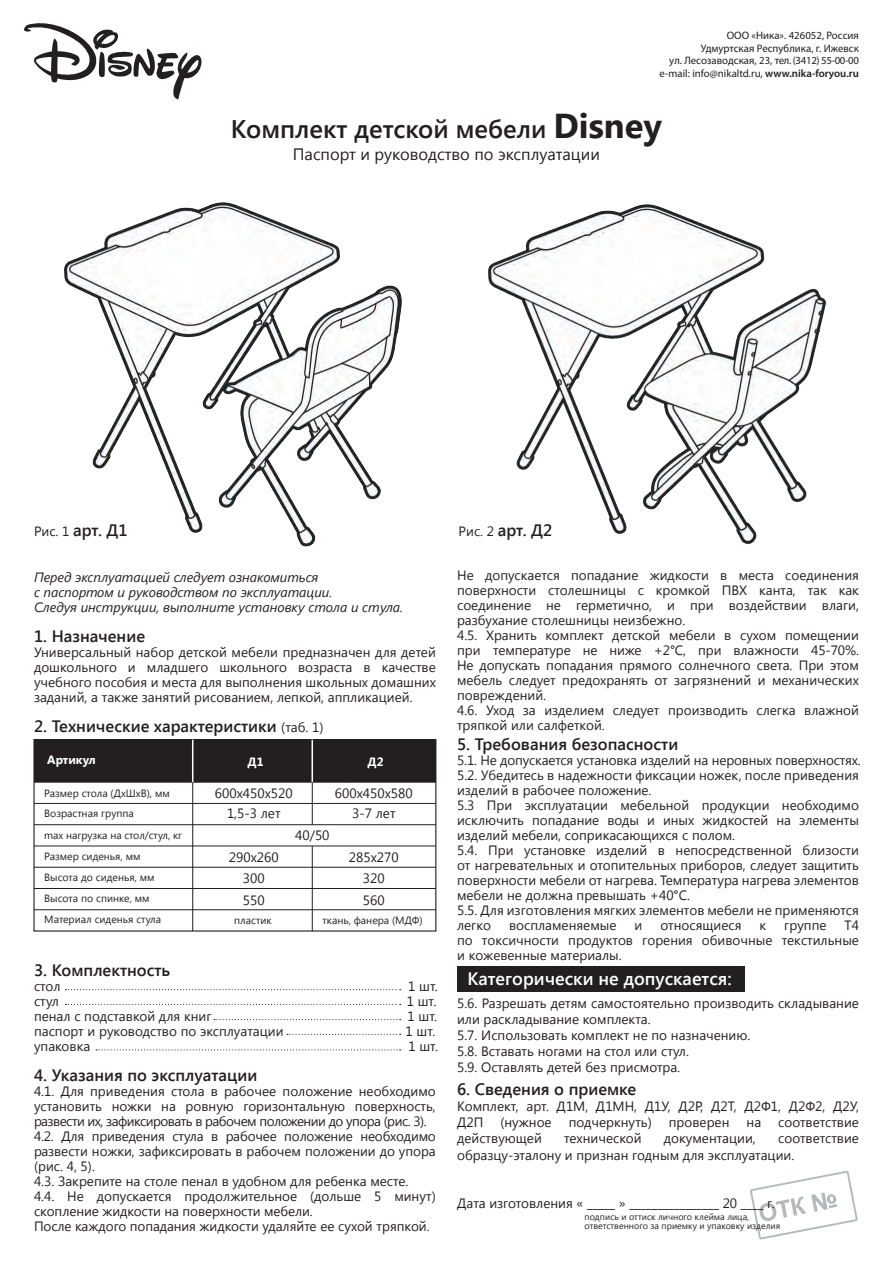
<style>
.page{position:relative;width:893px;height:1263px;background:#fff}
.page>*{position:absolute;margin:0;border:0;box-sizing:border-box;transform-origin:0 0}
.t1{font:600 25.5px "Segoe UI";color:#231f20}
.t2{font:600 18px "Segoe UI";color:#fff}
.t3{font:600 16.5px "Segoe UI";color:#231f20}
.t4{font:16.5px "Segoe UI";color:#231f20}
.t5{font:13.5px/15px "Segoe UI";color:#231f20}
.t6{font:italic 13.5px/15px "Segoe UI";color:#231f20}
.t7{font:700 12px "Segoe UI";color:#fff}
.t8{font:10.8px/12.6px "Myriad Pro";color:#231f20;text-align:right}
.t9{font:10.5px/21.1px "Segoe UI";color:#231f20}
.t10{font:9px/9px "Segoe UI";color:#231f20}
.s1{font-weight:600}
.s2{font-weight:700;font-size:34.5px}
.s3{font-weight:400;font-size:13.5px}
</style>
<div class="page">
<svg style="left:750px;top:1171px;width:108px;height:68px"></svg>
<svg style="left:65px;top:989px;width:336px;height:1px"></svg>
<svg style="left:65px;top:1004px;width:336px;height:1px"></svg>
<svg style="left:214px;top:1019px;width:187px;height:1px"></svg>
<svg style="left:287px;top:1034px;width:114px;height:1px"></svg>
<svg style="left:96px;top:1049px;width:305px;height:1px"></svg>
<img style="left:64px;top:203px;width:338px;height:343px">
<img style="left:488px;top:204px;width:338px;height:340px">
<div style="left:34px;top:740px;width:402px;height:42px;background:#231f20"></div>
<div style="left:33px;top:739px;width:403px;height:192px;border:1px solid #231f20"></div>
<hr style="left:312px;top:740px;width:1px;height:85px;background:#231f20">
<hr style="left:312px;top:846px;width:1px;height:85px;background:#231f20">
<hr style="left:192px;top:740px;width:1px;height:191px;background:#231f20">
<hr style="left:34px;top:782px;width:402px;height:1px;background:#231f20">
<hr style="left:34px;top:824px;width:402px;height:1px;background:#231f20">
<hr style="left:34px;top:845px;width:402px;height:1px;background:#231f20">
<hr style="left:34px;top:867px;width:402px;height:1px;background:#231f20">
<hr style="left:34px;top:888px;width:402px;height:1px;background:#231f20">
<hr style="left:34px;top:909px;width:402px;height:1px;background:#231f20">
<hr style="left:34px;top:803px;width:402px;height:1px;background:#231f20">
<hr style="left:192px;top:740px;width:1px;height:42px;background:#fff">
<hr style="left:311px;top:740px;width:2px;height:42px;background:#fff">
<div style="left:457px;top:967px;width:288px;height:25px;background:#231f20"></div>
<svg style="left:24px;top:23px;width:178px;height:77px"></svg>
<p class="t8" style="left:659px;top:29px;width:201px">ООО «Ника». 426052, Россия<br>Удмуртская Республика, г. Ижевск<br>ул. Лесозаводская, 23, тел. (3412) 55-00-00 e-mail: info@nikaltd.ru, <span class="s1">www.nika-foryou.ru</span></p>
<h1 class="t1" style="left:231px;top:111px;width:433px">Комплект детской мебели <span class="s2">Disney</span></h1>
<p class="t4" style="left:293px;top:143px;width:309px">Паспорт и руководство по эксплуатации</p>
<p class="t3" style="left:34px;top:519px;width:95px"><span class="s3">Рис. 1</span> арт. Д1</p>
<p class="t3" style="left:459px;top:519px;width:95px"><span class="s3">Рис. 2</span> арт. Д2</p>
<p class="t6" style="left:34px;top:569px;width:371px">Перед эксплуатацией следует ознакомиться<br>с паспортом и руководством по эксплуатации.<br>Следуя инструкции, выполните установку стола и стула.</p>
<p class="t3" style="left:34px;top:625px;width:113px">1. Назначение</p>
<p class="t5" style="left:34px;top:644px;width:403px;text-align:justify">Универсальный набор детской мебели предназначен для детей дошкольного и младшего школьного возраста в качестве учебного пособия и места для выполнения школьных домашних заданий, а также занятий рисованием, лепкой, аппликацией.</p>
<p class="t3" style="left:34px;top:715px;width:291px">2. Технические характеристики <span class="s3">(таб. 1)</span></p>
<p class="t7" style="left:47px;top:751px;width:50px">Артикул</p>
<p class="t7" style="left:248px;top:753px;width:18px">Д1</p>
<p class="t7" style="left:368px;top:753px;width:18px">Д2</p>
<p class="t9" style="left:44px;top:783px;width:127px">Размер стола (ДхШхВ), мм</p>
<p class="t9" style="left:44px;top:803px;width:91px">Возрастная группа</p>
<p class="t9" style="left:44px;top:845px;width:118px">Размер сиденья, мм<br>Высота до сиденья, мм<br>Высота по спинке, мм<br>Материал сиденья стула</p>
<p class="t9" style="left:44px;top:824px;width:139px">max нагрузка на стол/стул, кг</p>
<p class="t5" style="left:215px;top:785px;width:79px">600х450х520</p>
<p class="t5" style="left:335px;top:785px;width:79px">600х450х580</p>
<p class="t5" style="left:227px;top:805px;width:55px">1,5-3 лет</p>
<p class="t5" style="left:352px;top:805px;width:45px">3-7 лет</p>
<p class="t5" style="left:229px;top:849px;width:51px">290х260</p>
<p class="t5" style="left:349px;top:849px;width:51px">285х270</p>
<p class="t5" style="left:243px;top:870px;width:23px">300</p>
<p class="t5" style="left:363px;top:870px;width:23px">320</p>
<p class="t5" style="left:243px;top:891px;width:23px">550</p>
<p class="t5" style="left:363px;top:891px;width:23px">560</p>
<p class="t5" style="left:295px;top:827px;width:36px">40/50</p>
<p class="t9" style="left:234px;top:909px;width:39px">пластик</p>
<p class="t9" style="left:322px;top:909px;width:102px">ткань, фанера (МДФ)</p>
<p class="t3" style="left:34px;top:958px;width:138px">3. Комплектность</p>
<p class="t5" style="left:34px;top:978px;width:28px">стол</p>
<p class="t5" style="left:408px;top:978px;width:31px">1 шт.</p>
<p class="t5" style="left:34px;top:993px;width:26px">стул</p>
<p class="t5" style="left:407px;top:993px;width:31px">1 шт.</p>
<p class="t5" style="left:34px;top:1008px;width:179px">пенал с подставкой для книг</p>
<p class="t5" style="left:408px;top:1008px;width:31px">1 шт.</p>
<p class="t5" style="left:34px;top:1023px;width:251px">паспорт и руководство по эксплуатации</p>
<p class="t5" style="left:406px;top:1023px;width:31px">1 шт.</p>
<p class="t5" style="left:34px;top:1038px;width:58px">упаковка</p>
<p class="t5" style="left:408px;top:1038px;width:31px">1 шт.</p>
<p class="t3" style="left:34px;top:1063px;width:225px">4. Указания по эксплуатации</p>
<p class="t5" style="left:34px;top:1083px;width:403px">4.1. Для приведения стола в рабочее положение необходимо установить ножки на ровную горизонтальную поверхность, развести их, зафиксировать в рабочем положении до упора (рис. 3).<br>4.2. Для приведения стула в рабочее положение необходимо развести ножки, зафиксировать в рабочем положении до упора (рис. 4, 5).<br>4.3. Закрепите на столе пенал в удобном для ребенка месте.<br>4.4. Не допускается продолжительное (дольше 5 минут) скопление жидкости на поверхности мебели.<br>После каждого попадания жидкости удаляйте ее сухой тряпкой.</p>
<p class="t5" style="left:457px;top:567px;width:403px">Не допускается попадание жидкости в места соединения поверхности столешницы с кромкой ПВХ канта, так как соединение не герметично, и при воздействии влаги, разбухание столешницы неизбежно.<br>4.5. Хранить комплект детской мебели в сухом помещении при температуре не ниже +2°С, при влажности 45-70%.<br>Не допускать попадания прямого солнечного света. При этом мебель следует предохранять от загрязнений и механических повреждений.<br>4.6. Уход за изделием следует производить слегка влажной тряпкой или салфеткой.</p>
<p class="t3" style="left:457px;top:733px;width:223px">5. Требования безопасности</p>
<p class="t5" style="left:457px;top:752px;width:405px">5.1. Не допускается установка изделий на неровных поверхностях.<br>5.2. Убедитесь в надежности фиксации ножек, после приведения изделий в рабочее положение.<br>5.3 При эксплуатации мебельной продукции необходимо исключить попадание воды и иных жидкостей на элементы изделий мебели, соприкасающихся с полом.<br>5.4. При установке изделий в непосредственной близости от нагревательных и отопительных приборов, следует защитить поверхности мебели от нагрева. Температура нагрева элементов мебели не должна превышать +40°С.<br>5.5. Для изготовления мягких элементов мебели не применяются легко</p>
<p class="t5" style="left:457px;top:917px;width:403px;text-align:justify;text-indent:387px">Т4 по токсичности продуктов горения обивочные текстильные и кожевенные материалы.</p>
<p class="t5" style="left:457px;top:994px;width:403px;line-height:16.2px">5.6. Разрешать детям самостоятельно производить складывание или раскладывание комплекта.<br>5.7. Использовать комплект не по назначению.<br>5.8. Вставать ногами на стол или стул.<br>5.9. Оставлять детей без присмотра.</p>
<p class="t3" style="left:457px;top:1077px;width:181px">6. Сведения о приемке</p>
<p class="t5" style="left:457px;top:1097px;width:403px;line-height:16.2px">Комплект, арт. Д1М, Д1МН, Д1У, Д2Р, Д2Т, Д2Ф1, Д2Ф2, Д2У,<br>Д2П</p>
<p class="t5" style="left:509px;top:917px;width:109px">воспламеняемые</p>
<p class="t5" style="left:634px;top:917px;width:9px">и</p>
<p class="t5" style="left:660px;top:917px;width:83px">относящиеся</p>
<p class="t5" style="left:760px;top:917px;width:8px">к</p>
<p class="t5" style="left:784px;top:917px;width:44px">группе</p>
<h2 class="t2" style="left:467px;top:966px;width:266px">Категорически не допускается:</h2>
<p class="t5" style="left:500px;top:1114px;width:53px">(нужное</p>
<p class="t5" style="left:569px;top:1114px;width:85px">подчеркнуть)</p>
<p class="t5" style="left:669px;top:1114px;width:62px">проверен</p>
<p class="t5" style="left:746px;top:1114px;width:16px">на</p>
<p class="t5" style="left:778px;top:1114px;width:82px">соответствие</p>
<p class="t5" style="left:457px;top:1130px;width:86px">действующей</p>
<p class="t5" style="left:564px;top:1130px;width:79px">технической</p>
<p class="t5" style="left:664px;top:1130px;width:93px">документации,</p>
<p class="t5" style="left:457px;top:1130px;width:403px;line-height:16.2px;text-indent:321px">соответствие образцу-эталону и признан годным для эксплуатации.</p>
<p class="t5" style="left:457px;top:1195px;width:319px">Дата изготовления « _____ » ________________ 20 ____ г.</p>
<p class="t10" style="left:585px;top:1212px;width:197px">подпись и оттиск личного клейма лица, ответственного за приемку и упаковку изделия</p>
</div>
